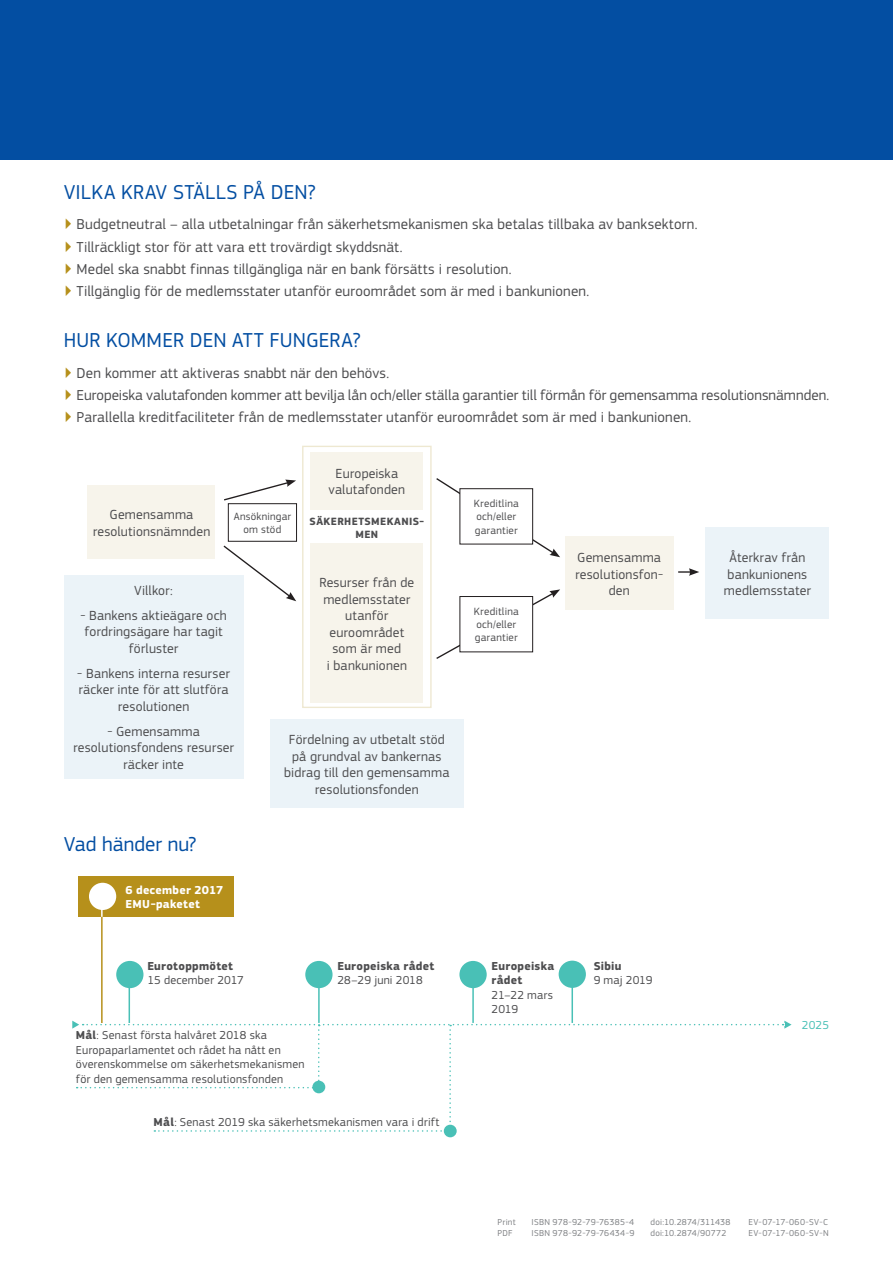
<style>
.page{position:relative;width:893px;height:1263px;background:#fff}
.page>*{position:absolute;margin:0;border:0;box-sizing:border-box;transform-origin:0 0}
.title_2_break{font:21px "EC Square Sans Pro";letter-spacing:.005em;color:#034ea2}
.title_2{font:21px "EC Square Sans Pro";letter-spacing:.005em;color:#034ea2}
.t1{font:15px "EC Square Sans Pro";letter-spacing:.01em;color:#4d4d4f}
.fig19_1{font:13.65px/16.5px "EC Square Sans Pro";letter-spacing:.015em;color:#4d4d4f;text-align:center}
.fig1_4_dotted{font:12px/14.4px "EC Square Sans Pro";letter-spacing:.02em;color:#4d4d4f}
.fig1_2{font:700 12px/14.4px "EC Square Sans Pro";letter-spacing:.02em;color:#4d4d4f}
.fig1_3{font:12px/14.4px "EC Square Sans Pro";letter-spacing:.015em;color:#4d4d4f}
.fig1_1{font:700 12px/14.4px "EC Square Sans Pro";letter-spacing:.02em;color:#fff}
.fig1_5{font:12px "EC Square Sans Pro";color:#49c0b6}
.fig19_2{font:10.95px/13.2px "EC Square Sans Pro";letter-spacing:.02em;color:#4d4d4f}
.fig19_4{font:700 10.95px/13.2px "EC Square Sans Pro";letter-spacing:.035em;color:#4d4d4f;text-align:center}
.t2{font:9px "EC Square Sans Pro";letter-spacing:.03em;color:#808285}
.t3{font:9px "EC Square Sans Pro";letter-spacing:.01em;color:#808285}
.s1{color:#b6901b}
.s2{font-weight:700}
</style>
<div class="page">
<div style="left:0;top:0;width:893px;height:160px;background:#034ea2"></div>
<div style="left:79px;top:876px;width:155px;height:41px;background:#b6901b"></div>
<hr style="left:318px;top:962px;width:2px;height:61px;background:#49c0b6">
<hr style="left:472px;top:962px;width:2px;height:61px;background:#49c0b6">
<hr style="left:571px;top:961px;width:2px;height:62px;background:#49c0b6">
<hr style="left:101px;top:885px;width:2px;height:138px;background:#b6901b">
<div style="left:305px;top:961px;width:28px;height:27px;background:#49c0b6;border-radius:50%"></div>
<div style="left:459px;top:961px;width:28px;height:27px;background:#49c0b6;border-radius:50%"></div>
<hr style="left:129px;top:962px;width:1px;height:63px;background:#49c0b6">
<div style="left:116px;top:961px;width:27px;height:27px;background:#49c0b6;border-radius:50%"></div>
<div style="left:559px;top:961px;width:27px;height:27px;background:#49c0b6;border-radius:50%"></div>
<div style="left:89px;top:883px;width:27px;height:27px;background:#fff;border-radius:50%"></div>
<hr style="left:101px;top:885px;width:2px;height:32px;background:#fff">
<div style="left:444px;top:1125px;width:13px;height:12px;background:#49c0b6;border-radius:50%"></div>
<svg style="left:72px;top:1021px;width:720px;height:111px"></svg>
<div style="left:302px;top:446px;width:130px;height:262px;border:1px solid #eee8d1"></div>
<div style="left:88px;top:485px;width:127px;height:74px;background:#f7f4eb"></div>
<div style="left:565px;top:536px;width:109px;height:74px;background:#f7f4eb"></div>
<div style="left:311px;top:452px;width:112px;height:58px;background:#f7f4eb"></div>
<div style="left:311px;top:543px;width:112px;height:160px;background:#f7f4eb"></div>
<svg style="left:224px;top:480px;width:72px;height:21px"></svg>
<svg style="left:223px;top:545px;width:73px;height:56px"></svg>
<div style="left:64px;top:575px;width:179px;height:203px;background:#ebf3f8"></div>
<div style="left:270px;top:720px;width:193px;height:88px;background:#ebf3f8"></div>
<div style="left:706px;top:528px;width:123px;height:91px;background:#ebf3f8"></div>
<svg style="left:436px;top:478px;width:124px;height:79px"></svg>
<svg style="left:678px;top:568px;width:21px;height:8px"></svg>
<svg style="left:436px;top:589px;width:124px;height:70px"></svg>
<div style="left:460px;top:489px;width:73px;height:55px;background:#fff"></div>
<div style="left:460px;top:488px;width:73px;height:56px;border:1px solid #231f20"></div>
<div style="left:460px;top:596px;width:73px;height:56px;background:#fff"></div>
<div style="left:460px;top:596px;width:73px;height:56px;border:1px solid #231f20"></div>
<div style="left:228px;top:503px;width:69px;height:38px;border:1px solid #231f20"></div>
<p class="title_2_break" style="left:64px;top:179px;width:253px">VILKA KRAV STÄLLS PÅ DEN?</p>
<p class="t1" style="left:64px;top:216px;width:635px"><span class="s1">▶</span> Budgetneutral – alla utbetalningar från säkerhetsmekanismen ska betalas tillbaka av banksektorn.</p>
<p class="t1" style="left:64px;top:238px;width:340px"><span class="s1">▶</span> Tillräckligt stor för att vara ett trovärdigt skyddsnät.</p>
<p class="t1" style="left:64px;top:260px;width:449px"><span class="s1">▶</span> Medel ska snabbt finnas tillgängliga när en bank försätts i resolution.</p>
<p class="t1" style="left:64px;top:282px;width:527px"><span class="s1">▶</span> Tillgänglig för de medlemsstater utanför euroområdet som är med i bankunionen.</p>
<p class="title_2" style="left:64px;top:328px;width:298px">HUR KOMMER DEN ATT FUNGERA?</p>
<p class="t1" style="left:64px;top:364px;width:327px"><span class="s1">▶</span> Den kommer att aktiveras snabbt när den behövs.</p>
<p class="t1" style="left:64px;top:386px;width:767px"><span class="s1">▶</span> Europeiska valutafonden kommer att bevilja lån och/eller ställa garantier till förmån för gemensamma resolutionsnämnden.</p>
<p class="t1" style="left:64px;top:408px;width:629px"><span class="s1">▶</span> Parallella kreditfaciliteter från de medlemsstater utanför euroområdet som är med i bankunionen.</p>
<p class="fig19_1" style="left:93px;top:507px;width:119px">Gemensamma resolutionsnämnden</p>
<p class="fig19_2" style="left:234px;top:510px;width:59px;text-align:center">Ansökningar om stöd</p>
<p class="fig19_1" style="left:329px;top:465px;width:78px">Europeiska valutafonden</p>
<p class="fig19_4" style="left:310px;top:515px;width:116px">SÄKERHETSMEKANIS-<br>MEN</p>
<p class="fig19_1" style="left:319px;top:574px;width:96px">Resurser från de medlemsstater utanför euroområdet som är med<br>i bankunionen</p>
<p class="fig19_1" style="left:134px;top:582px;width:40px">Villkor:</p>
<p class="fig19_1" style="left:80px;top:607px;width:148px">- Bankens aktieägare och fordringsägare har tagit förluster</p>
<p class="fig19_1" style="left:77px;top:665px;width:154px">- Bankens interna resurser räcker inte för att slutföra resolutionen</p>
<p class="fig19_1" style="left:73px;top:723px;width:162px">- Gemensamma resolutionsfondens resurser räcker inte</p>
<p class="fig19_1" style="left:284px;top:731px;width:167px">Fördelning av utbetalt stöd på grundval av bankernas bidrag till den gemensamma resolutionsfonden</p>
<p class="title_2_break" style="left:64px;top:831px;width:134px">Vad händer nu?</p>
<p class="fig1_1" style="left:125px;top:883px;width:99px">6 december 2017<br>EMU-paketet</p>
<p class="fig1_2" style="left:147px;top:959px;width:87px">Eurotoppmötet</p>
<p class="fig1_3" style="left:147px;top:973px;width:98px">15 december 2017</p>
<p class="fig1_2" style="left:337px;top:959px;width:98px">Europeiska rådet</p>
<p class="fig1_3" style="left:337px;top:973px;width:87px">28–29 juni 2018</p>
<p class="fig1_4_dotted" style="left:76px;top:1028px;width:230px"><span class="s2">Mål</span>: Senast första halvåret 2018 ska Europaparlamentet och rådet ha nått en överenskommelse om säkerhetsmekanismen för den gemensamma resolutionsfonden</p>
<p class="fig1_4_dotted" style="left:154px;top:1115px;width:287px"><span class="s2">Mål</span>: Senast 2019 ska säkerhetsmekanismen vara i drift</p>
<p class="fig19_2" style="left:474px;top:497px;width:46px">Kreditlina och/eller garantier</p>
<p class="fig19_2" style="left:474px;top:605px;width:46px">Kreditlina och/eller garantier</p>
<p class="fig19_1" style="left:575px;top:549px;width:90px">Gemensamma resolutionsfon&shy;den</p>
<p class="fig1_2" style="left:492px;top:959px;width:64px">Europeiska rådet</p>
<p class="fig1_3" style="left:492px;top:988px;width:63px">21–22 mars<br>2019</p>
<p class="fig1_2" style="left:594px;top:959px;width:29px">Sibiu</p>
<p class="fig1_3" style="left:594px;top:973px;width:60px">9 maj 2019</p>
<p class="fig19_1" style="left:724px;top:549px;width:89px">Återkrav från bankunionens medlemsstater</p>
<p class="fig1_5" style="left:802px;top:1018px;width:29px">2025</p>
<p class="t2" style="left:497px;top:1217px;width:20px">Print</p>
<p class="t2" style="left:531px;top:1217px;width:104px">ISBN 978-92-79-76385-4</p>
<p class="t3" style="left:651px;top:1217px;width:81px">doi:10.2874/311438</p>
<p class="t2" style="left:748px;top:1217px;width:81px">EV-07-17-060-SV-C</p>
<p class="t2" style="left:497px;top:1228px;width:17px">PDF</p>
<p class="t2" style="left:531px;top:1228px;width:104px">ISBN 978-92-79-76434-9</p>
<p class="t2" style="left:651px;top:1228px;width:77px">doi:10.2874/90772</p>
<p class="t2" style="left:748px;top:1228px;width:82px">EV-07-17-060-SV-N</p>
</div>
